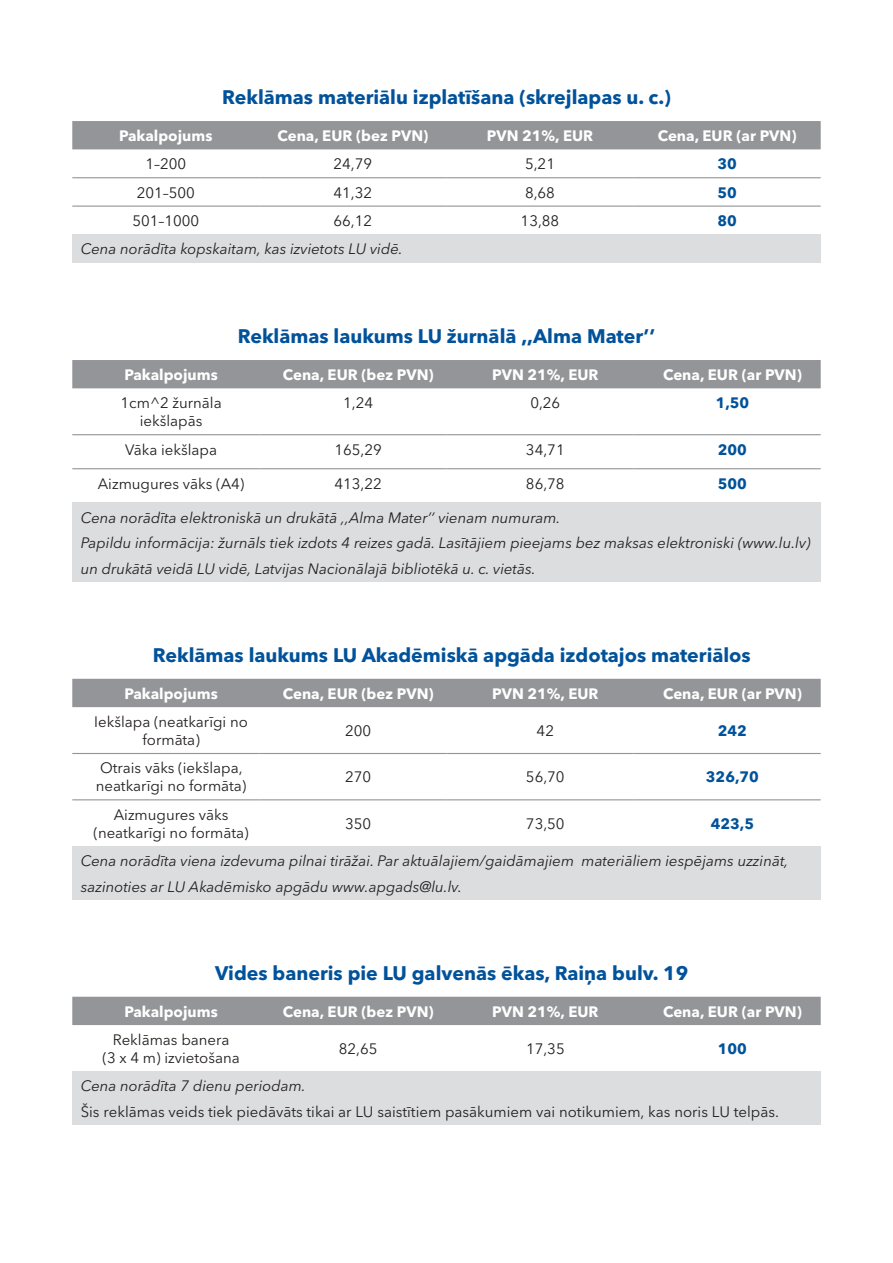
<style>
.page{position:relative;width:893px;height:1263px;background:#fff}
.page>*{position:absolute;margin:0;border:0;box-sizing:border-box;transform-origin:0 0}
.t1{font:700 19.5px "Avenir Next LT Pro";color:#01529a}
.t2{font:italic 15px/25.5px "Avenir Next LT Pro";color:#231f20}
.t3{font:15px/18px "Avenir Next LT Pro";color:#231f20;text-align:center}
.t4{font:700 15px "Avenir Next LT Pro";color:#fff}
.t5{font:700 15px "Avenir Next LT Pro";color:#01529a}
</style>
<div class="page">
<div style="left:72px;top:121px;width:749px;height:28px;background:#939598"></div>
<div style="left:72px;top:234px;width:749px;height:29px;background:#dcdddf"></div>
<hr style="left:72px;top:177px;width:187px;height:1px;background:#939598">
<hr style="left:259px;top:177px;width:187px;height:1px;background:#939598">
<hr style="left:446px;top:177px;width:188px;height:1px;background:#939598">
<hr style="left:634px;top:177px;width:187px;height:1px;background:#939598">
<hr style="left:72px;top:206px;width:187px;height:1px;background:#939598">
<hr style="left:259px;top:206px;width:187px;height:1px;background:#939598">
<hr style="left:446px;top:206px;width:188px;height:1px;background:#939598">
<hr style="left:634px;top:206px;width:187px;height:1px;background:#939598">
<div style="left:72px;top:360px;width:749px;height:28px;background:#939598"></div>
<div style="left:72px;top:503px;width:749px;height:79px;background:#dcdddf"></div>
<hr style="left:72px;top:434px;width:187px;height:1px;background:#939598">
<hr style="left:259px;top:434px;width:187px;height:1px;background:#939598">
<hr style="left:446px;top:434px;width:188px;height:1px;background:#939598">
<hr style="left:634px;top:434px;width:187px;height:1px;background:#939598">
<hr style="left:72px;top:468px;width:187px;height:1px;background:#939598">
<hr style="left:259px;top:468px;width:187px;height:1px;background:#939598">
<hr style="left:446px;top:468px;width:188px;height:1px;background:#939598">
<hr style="left:634px;top:468px;width:187px;height:1px;background:#939598">
<div style="left:72px;top:679px;width:749px;height:28px;background:#939598"></div>
<div style="left:72px;top:846px;width:749px;height:54px;background:#dcdddf"></div>
<hr style="left:72px;top:753px;width:187px;height:1px;background:#939598">
<hr style="left:259px;top:753px;width:187px;height:1px;background:#939598">
<hr style="left:446px;top:753px;width:188px;height:1px;background:#939598">
<hr style="left:634px;top:753px;width:187px;height:1px;background:#939598">
<hr style="left:72px;top:799px;width:187px;height:1px;background:#939598">
<hr style="left:259px;top:799px;width:187px;height:1px;background:#939598">
<hr style="left:446px;top:799px;width:188px;height:1px;background:#939598">
<hr style="left:634px;top:799px;width:187px;height:1px;background:#939598">
<div style="left:72px;top:997px;width:749px;height:28px;background:#939598"></div>
<div style="left:72px;top:1071px;width:749px;height:54px;background:#dcdddf"></div>
<h1 class="t1" style="left:222px;top:85px;width:450px">Reklāmas materiālu izplatīšana (skrejlapas u. c.)</h1>
<p class="t4" style="left:119px;top:126px;width:95px">Pakalpojums</p>
<p class="t4" style="left:278px;top:126px;width:152px">Cena, EUR (bez PVN)</p>
<p class="t4" style="left:487px;top:126px;width:108px">PVN 21%, EUR</p>
<p class="t4" style="left:658px;top:126px;width:140px">Cena, EUR (ar PVN)</p>
<p class="t3" style="left:145px;top:155px;width:42px">1–200</p>
<p class="t3" style="left:334px;top:155px;width:40px">24,79</p>
<p class="t3" style="left:525px;top:155px;width:32px">5,21</p>
<p class="t5" style="left:717px;top:155px;width:21px">30</p>
<p class="t3" style="left:137px;top:183px;width:60px">201–500</p>
<p class="t3" style="left:334px;top:183px;width:40px">41,32</p>
<p class="t3" style="left:525px;top:183px;width:32px">8,68</p>
<p class="t5" style="left:717px;top:183px;width:21px">50</p>
<p class="t3" style="left:132px;top:212px;width:68px">501–1000</p>
<p class="t3" style="left:334px;top:212px;width:40px">66,12</p>
<p class="t3" style="left:521px;top:212px;width:40px">13,88</p>
<p class="t5" style="left:717px;top:211px;width:21px">80</p>
<p class="t2" style="left:81px;top:236px;width:323px">Cena norādīta kopskaitam, kas izvietots LU vidē.</p>
<h1 class="t1" style="left:238px;top:324px;width:419px">Reklāmas laukums LU žurnālā ,,Alma Mater’’</h1>
<p class="t4" style="left:125px;top:365px;width:95px">Pakalpojums</p>
<p class="t4" style="left:283px;top:365px;width:152px">Cena, EUR (bez PVN)</p>
<p class="t4" style="left:492px;top:365px;width:108px">PVN 21%, EUR</p>
<p class="t4" style="left:663px;top:365px;width:140px">Cena, EUR (ar PVN)</p>
<p class="t3" style="left:121px;top:394px;width:103px">1cm^2 žurnāla iekšlapās</p>
<p class="t3" style="left:343px;top:394px;width:31px">1,24</p>
<p class="t3" style="left:530px;top:394px;width:32px">0,26</p>
<p class="t5" style="left:716px;top:394px;width:35px">1,50</p>
<p class="t3" style="left:125px;top:440px;width:93px">Vāka iekšlapa</p>
<p class="t3" style="left:335px;top:440px;width:49px">165,29</p>
<p class="t3" style="left:526px;top:440px;width:40px">34,71</p>
<p class="t5" style="left:718px;top:440px;width:31px">200</p>
<p class="t3" style="left:98px;top:474px;width:148px">Aizmugures vāks (A4)</p>
<p class="t3" style="left:335px;top:474px;width:49px">413,22</p>
<p class="t3" style="left:526px;top:474px;width:40px">86,78</p>
<p class="t5" style="left:718px;top:474px;width:31px">500</p>
<p class="t2" style="left:81px;top:505px;width:731px">Cena norādīta elektroniskā un drukātā ,,Alma Mater’’ vienam numuram.<br>Papildu informācija: žurnāls tiek izdots 4 reizes gadā. Lasītājiem pieejams bez maksas elektroniski (www.lu.lv) un drukātā veidā LU vidē, Latvijas Nacionālajā bibliotēkā u. c. vietās.</p>
<h1 class="t1" style="left:153px;top:643px;width:599px">Reklāmas laukums LU Akadēmiskā apgāda izdotajos materiālos</h1>
<p class="t4" style="left:125px;top:684px;width:95px">Pakalpojums</p>
<p class="t4" style="left:283px;top:684px;width:152px">Cena, EUR (bez PVN)</p>
<p class="t4" style="left:492px;top:684px;width:108px">PVN 21%, EUR</p>
<p class="t4" style="left:663px;top:684px;width:140px">Cena, EUR (ar PVN)</p>
<p class="t3" style="left:94px;top:713px;width:155px">Iekšlapa (neatkarīgi no formāta)</p>
<p class="t3" style="left:345px;top:722px;width:28px">200</p>
<p class="t3" style="left:537px;top:722px;width:19px">42</p>
<p class="t5" style="left:718px;top:721px;width:31px">242</p>
<p class="t3" style="left:96px;top:759px;width:152px;text-align:left">Otrais vāks (iekšlapa, neatkarīgi no formāta)</p>
<p class="t3" style="left:345px;top:768px;width:28px">270</p>
<p class="t3" style="left:526px;top:768px;width:40px">56,70</p>
<p class="t5" style="left:706px;top:768px;width:54px">326,70</p>
<p class="t3" style="left:94px;top:805px;width:157px">Aizmugures vāks (neatkarīgi no formāta)</p>
<p class="t3" style="left:345px;top:814px;width:28px">350</p>
<p class="t3" style="left:526px;top:814px;width:40px">73,50</p>
<p class="t5" style="left:711px;top:814px;width:45px">423,5</p>
<p class="t2" style="left:81px;top:848px;width:709px">Cena norādīta viena izdevuma pilnai tirāžai. Par aktuālajiem/gaidāmajiem materiāliem iespējams uzzināt, sazinoties ar LU Akadēmisko apgādu www.apgads@lu.lv.</p>
<h1 class="t1" style="left:215px;top:961px;width:474px">Vides baneris pie LU galvenās ēkas, Raiņa bulv. 19</h1>
<p class="t4" style="left:125px;top:1002px;width:95px">Pakalpojums</p>
<p class="t4" style="left:283px;top:1002px;width:152px">Cena, EUR (bez PVN)</p>
<p class="t4" style="left:492px;top:1002px;width:108px">PVN 21%, EUR</p>
<p class="t4" style="left:663px;top:1002px;width:140px">Cena, EUR (ar PVN)</p>
<p class="t3" style="left:103px;top:1031px;width:139px">Reklāmas banera<br>(3 x 4 m) izvietošana</p>
<p class="t3" style="left:339px;top:1040px;width:40px">82,65</p>
<p class="t3" style="left:526px;top:1040px;width:40px">17,35</p>
<p class="t5" style="left:718px;top:1039px;width:31px">100</p>
<p class="t2" style="left:81px;top:1073px;width:227px">Cena norādīta 7 dienu periodam.</p>
<p class="t3" style="left:81px;top:1102px;width:700px">Šis reklāmas veids tiek piedāvāts tikai ar LU saistītiem pasākumiem vai notikumiem, kas noris LU telpās.</p>
</div>
